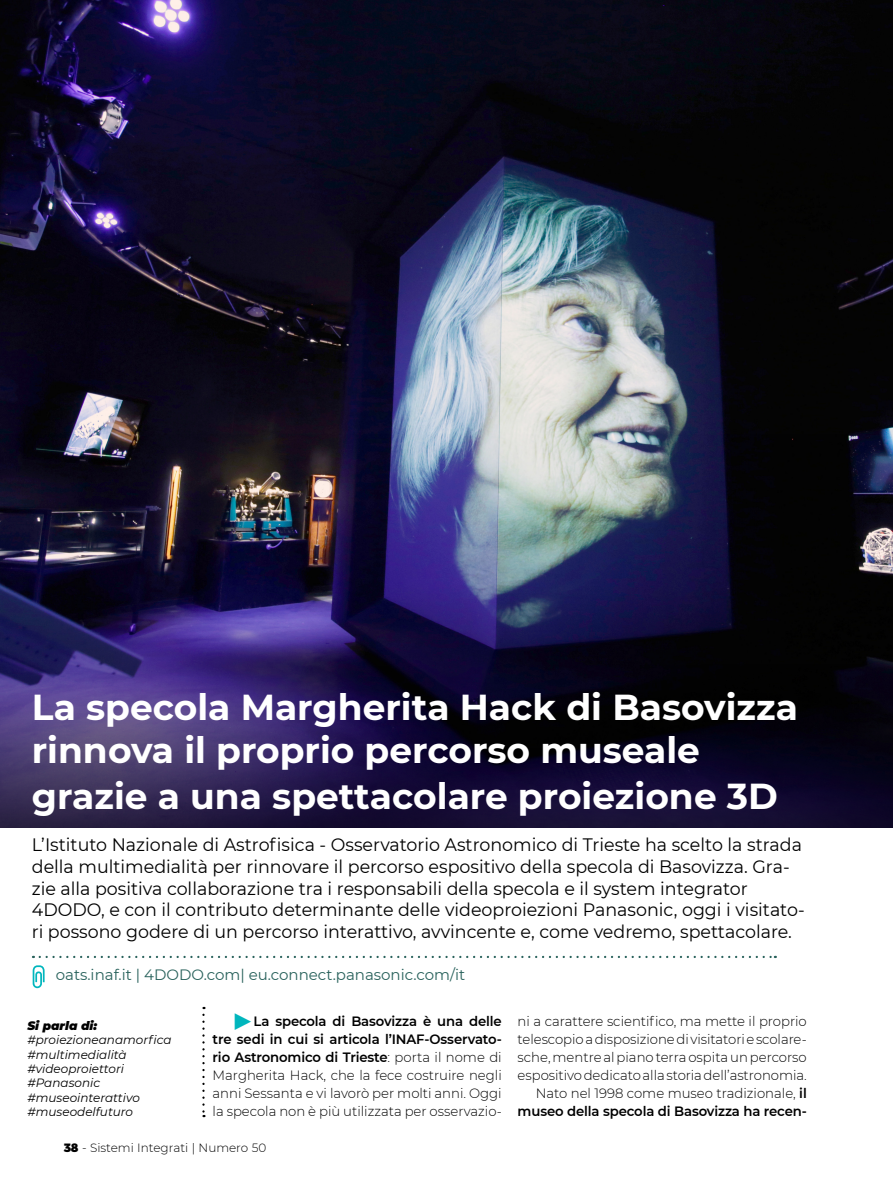
<style>
.page{position:relative;width:893px;height:1191px;background:#fff}
.page>*{position:absolute;margin:0;border:0;box-sizing:border-box;transform-origin:0 0}
.Testo{font:300 39px "Montserrat";color:#00b6bd}
.Titolo{font:700 36px/44.1px "Montserrat";color:#fff}
.Sottotitolo{font:18px/21.6px "Montserrat";color:#000}
.Keywords{font:15px "Montserrat";color:#29625c}
.Testo-2{font:300 13.5px/18px "Montserrat";color:#000;text-align:justify}
.Testo-3{font:600 13.5px/18px "Montserrat";letter-spacing:-.01em;color:#000;text-align:right}
.Caption_Testo_NERO{font:italic 12px "Montserrat";color:#000}
.t1{font:300 12px "Montserrat";color:#000}
.Caption_Testo_NERO-2{font:italic 900 12px "Montserrat";color:#000}
.s1{font-weight:600}
.s2{font-weight:300}
.s3{font-weight:900}
</style>
<div class="page">
<img style="left:0;top:0;width:893px;height:434px">
<svg style="left:202px;top:1007px;width:3px;height:110px"></svg>
<img style="left:0;top:434px;width:893px;height:394px">
<svg style="left:40px;top:955px;width:736px;height:3px"></svg>
<svg style="left:33px;top:965px;width:12px;height:23px"></svg>
<p class="Titolo" style="left:32px;top:683px;width:768px">La specola Margherita Hack di Basovizza rinnova il proprio percorso museale grazie a una spettacolare proiezione 3D</p>
<p class="Sottotitolo" style="left:32px;top:833px;width:774px">L’Istituto Nazionale di Astrofisica - Osservatorio Astronomico di Trieste ha scelto la strada della multimedialità per rinnovare il percorso espositivo della specola di Basovizza. Gra&shy;zie alla positiva collaborazione tra i responsabili della specola e il system integrator 4DODO, e con il contributo determinante delle videoproiezioni Panasonic, oggi i visitato&shy;ri possono godere di un percorso interattivo, avvincente e, come vedremo, spettacolare.</p>
<p class="Keywords" style="left:56px;top:964px;width:411px">oats.inaf.it | 4DODO.com| eu.connect.panasonic.com/it</p>
<p class="Caption_Testo_NERO-2" style="left:27px;top:1016px;width:71px">Si parla di:</p>
<p class="Caption_Testo_NERO" style="left:27px;top:1031px;width:146px">#proiezioneanamorfica</p>
<p class="Caption_Testo_NERO" style="left:27px;top:1046px;width:101px">#multimedialità</p>
<p class="Caption_Testo_NERO" style="left:27px;top:1060px;width:98px">#videoproiettori</p>
<p class="Caption_Testo_NERO" style="left:27px;top:1074px;width:74px">#Panasonic</p>
<p class="Caption_Testo_NERO" style="left:27px;top:1089px;width:114px">#museointerattivo</p>
<p class="Caption_Testo_NERO" style="left:27px;top:1103px;width:107px">#museodelfuturo</p>
<p class="Testo" style="left:231px;top:992px;width:24px">▶</p>
<p class="Testo-2" style="left:213px;top:1012px;width:291px;text-indent:41px"><span class="s1">La specola di Basovizza è una delle tre sedi in cui si articola l’INAF-Osservato&shy;rio Astronomico di Trieste</span>: porta il nome di Margherita Hack, che la fece costruire negli anni Sessanta e vi lavorò per molti anni. Oggi la specola non è più utilizzata per osservazio-</p>
<p class="Testo-2" style="left:518px;top:1012px;width:291px">ni a carattere scientifico, ma mette il proprio telescopio a disposizione di visitatori e scolare&shy;sche, mentre al piano terra ospita un percorso espositivo dedicato alla storia dell’astronomia.</p>
<p class="Testo-3" style="left:518px;top:1084px;width:291px"><span class="s2">Nato nel 1998 come museo tradizionale,</span> il museo della specola di Basovizza ha recen-</p>
<p class="t1" style="left:64px;top:1140px;width:204px"><span class="s3">38</span> - Sistemi Integrati | Numero 50</p>
</div>
